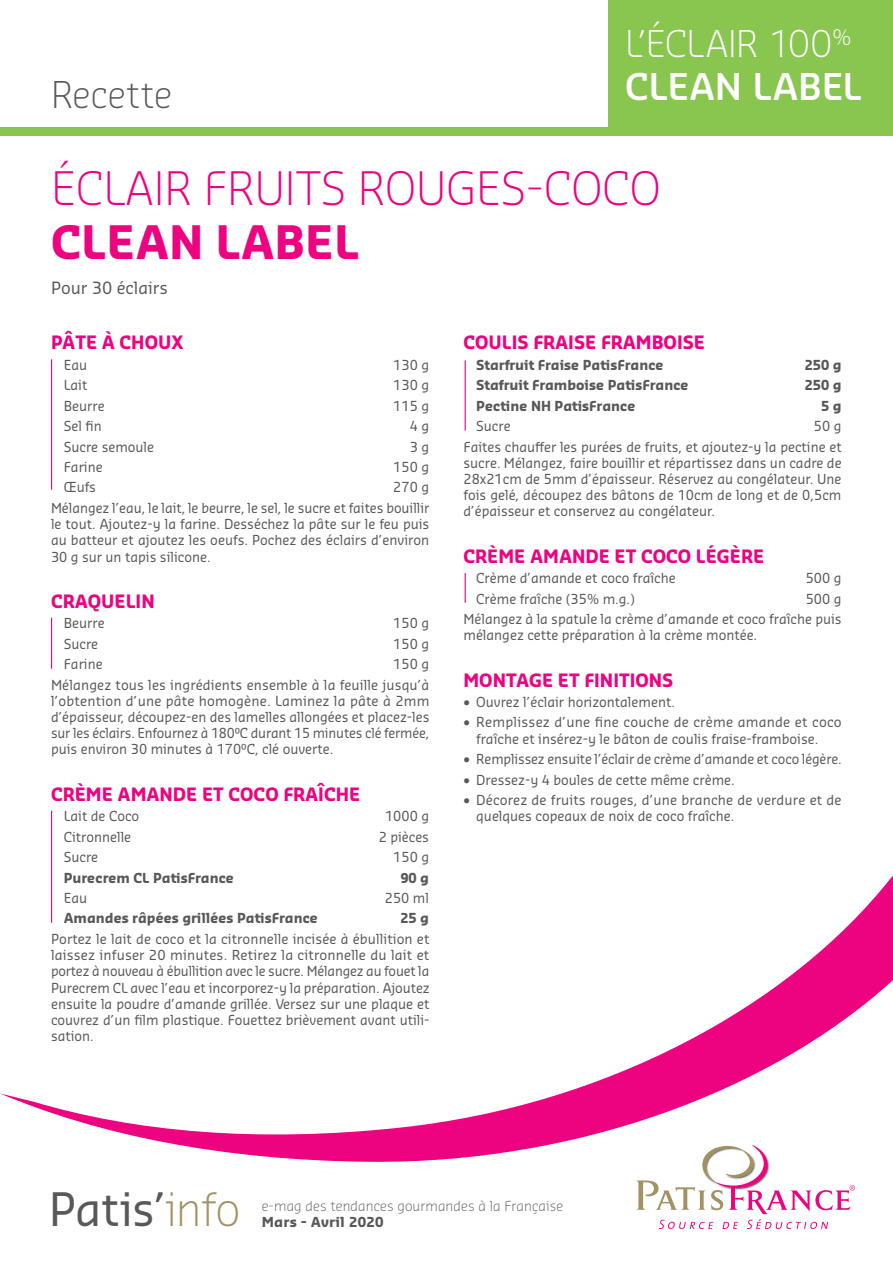
<style>
.page{position:relative;width:893px;height:1263px;background:#fff}
.page>*{position:absolute;margin:0;border:0;box-sizing:border-box;transform-origin:0 0}
.t1{font:300 45px/54px "Sansa Pro";color:#ed0280}
.t2{font:45px "Sansa Std";letter-spacing:-.02em;color:#57585a}
.t3{font:300 36px/43.2px "Sansa Std";letter-spacing:-.015em;color:#fff}
.t4{font:300 36px "Sansa Std";letter-spacing:.005em;color:#57585a}
.t5{font:700 18px "Sansa Pro";color:#ed0280}
.t6{font:16.5px "Sansa Pro";color:#57585a}
.t7{font:13.5px/16.2px "Sansa Pro";color:#57585a;text-align:justify}
.t8{font:700 13.5px "Sansa Pro";color:#57585a}
.t9{font:300 13.5px "Sansa Std";letter-spacing:.01em;color:#57585a}
.t10{font:700 13.5px "Sansa Std";letter-spacing:.02em;color:#57585a}
.s1{font-weight:600}
.s2{font-weight:700}
.s3{font-weight:300;color:#a29161}
</style>
<div class="page">
<div style="left:0;top:128px;width:893px;height:8px;background:#89c650"></div>
<svg style="left:636px;top:1163px;width:219px;height:66px"></svg>
<svg style="left:0;top:861px;width:893px;height:302px"></svg>
<hr style="left:51px;top:359px;width:1px;height:131px;background:#ed0280">
<hr style="left:51px;top:618px;width:1px;height:51px;background:#ed0280">
<hr style="left:51px;top:811px;width:1px;height:112px;background:#ed0280">
<hr style="left:465px;top:360px;width:1px;height:71px;background:#ed0280">
<hr style="left:465px;top:573px;width:1px;height:30px;background:#ed0280">
<div style="left:608px;top:0;width:285px;height:128px;background:#89c650"></div>
<p class="t4" style="left:51px;top:71px;width:123px">Recette</p>
<p class="t3" style="left:625px;top:20px;width:238px">L’ÉCLAIR 100<sup>%<br></sup><span class="s1">CLEAN LABEL</span></p>
<p class="t1" style="left:51px;top:160px;width:611px">ÉCLAIR FRUITS ROUGES-COCO<br><span class="s2">CLEAN LABEL</span></p>
<p class="t6" style="left:51px;top:277px;width:118px">Pour 30 éclairs</p>
<p class="t5" style="left:51px;top:331px;width:134px">PÂTE À CHOUX</p>
<p class="t7" style="left:64px;top:356px;width:25px">Eau</p>
<p class="t7" style="left:393px;top:356px;width:37px">130 g</p>
<p class="t7" style="left:64px;top:377px;width:25px">Lait</p>
<p class="t7" style="left:393px;top:377px;width:37px">130 g</p>
<p class="t7" style="left:64px;top:397px;width:42px">Beurre</p>
<p class="t7" style="left:393px;top:397px;width:37px">115 g</p>
<p class="t7" style="left:64px;top:417px;width:40px">Sel fin</p>
<p class="t7" style="left:410px;top:417px;width:21px">4 g</p>
<p class="t7" style="left:64px;top:438px;width:92px">Sucre semoule</p>
<p class="t7" style="left:410px;top:438px;width:21px">3 g</p>
<p class="t7" style="left:64px;top:458px;width:40px">Farine</p>
<p class="t7" style="left:393px;top:458px;width:37px">150 g</p>
<p class="t7" style="left:64px;top:479px;width:34px">Œufs</p>
<p class="t7" style="left:393px;top:479px;width:37px">270 g</p>
<p class="t7" style="left:51px;top:499px;width:380px">Mélangez l’eau, le lait, le beurre, le sel, le sucre et faites bouillir le tout. Ajoutez-y la farine. Desséchez la pâte sur le feu puis au batteur et ajoutez les oeufs. Pochez des éclairs d’environ 30 g sur un tapis silicone.</p>
<p class="t5" style="left:51px;top:589px;width:105px">CRAQUELIN</p>
<p class="t7" style="left:64px;top:615px;width:42px">Beurre</p>
<p class="t7" style="left:393px;top:615px;width:37px">150 g</p>
<p class="t7" style="left:64px;top:635px;width:36px">Sucre</p>
<p class="t7" style="left:393px;top:635px;width:37px">150 g</p>
<p class="t7" style="left:64px;top:656px;width:40px">Farine</p>
<p class="t7" style="left:393px;top:656px;width:37px">150 g</p>
<p class="t7" style="left:51px;top:676px;width:380px">Mélangez tous les ingrédients ensemble à la feuille jusqu’à l’obtention d’une pâte homogène. Laminez la pâte à 2mm d’épaisseur, découpez-en des lamelles allongées et placez-les sur les éclairs. Enfournez à 180°C durant 15 minutes clé fermée, puis environ 30 minutes à 170°C, clé ouverte.</p>
<p class="t5" style="left:51px;top:782px;width:311px">CRÈME AMANDE ET COCO FRAÎCHE</p>
<p class="t7" style="left:64px;top:808px;width:77px">Lait de Coco</p>
<p class="t7" style="left:385px;top:808px;width:45px">1000 g</p>
<p class="t7" style="left:64px;top:828px;width:69px">Citronnelle</p>
<p class="t7" style="left:379px;top:828px;width:52px">2 pièces</p>
<p class="t7" style="left:64px;top:848px;width:36px">Sucre</p>
<p class="t7" style="left:393px;top:848px;width:37px">150 g</p>
<p class="t8" style="left:64px;top:869px;width:172px">Purecrem CL PatisFrance</p>
<p class="t8" style="left:400px;top:869px;width:30px">90 g</p>
<p class="t7" style="left:64px;top:889px;width:25px">Eau</p>
<p class="t7" style="left:385px;top:889px;width:46px">250 ml</p>
<p class="t8" style="left:64px;top:909px;width:256px">Amandes râpées grillées PatisFrance</p>
<p class="t8" style="left:400px;top:909px;width:30px">25 g</p>
<p class="t7" style="left:51px;top:930px;width:380px">Portez le lait de coco et la citronnelle incisée à ébullition et laissez infuser 20 minutes. Retirez la citronnelle du lait et portez à nouveau à ébullition avec le sucre. Mélangez au fouet la Purecrem CL avec l’eau et incorporez-y la préparation. Ajoutez ensuite la poudre d’amande grillée. Versez sur une plaque et couvrez d’un film plastique. Fouettez brièvement avant utili&shy;sation.</p>
<p class="t5" style="left:463px;top:331px;width:243px">COULIS FRAISE FRAMBOISE</p>
<p class="t8" style="left:476px;top:356px;width:189px">Starfruit Fraise PatisFrance</p>
<p class="t8" style="left:805px;top:356px;width:38px">250 g</p>
<p class="t8" style="left:476px;top:376px;width:214px">Stafruit Framboise PatisFrance</p>
<p class="t8" style="left:805px;top:376px;width:38px">250 g</p>
<p class="t8" style="left:476px;top:397px;width:161px">Pectine NH PatisFrance</p>
<p class="t8" style="left:821px;top:397px;width:22px">5 g</p>
<p class="t7" style="left:476px;top:417px;width:36px">Sucre</p>
<p class="t7" style="left:814px;top:417px;width:29px">50 g</p>
<p class="t7" style="left:463px;top:438px;width:380px">Faites chauffer les purées de fruits, et ajoutez-y la pectine et sucre. Mélangez, faire bouillir et répartissez dans un cadre de 28x21cm de 5mm d’épaisseur. Réservez au congélateur. Une fois gelé, découpez des bâtons de 10cm de long et de 0,5cm d’épaisseur et conservez au congélateur.</p>
<p class="t5" style="left:463px;top:544px;width:302px">CRÈME AMANDE ET COCO LÉGÈRE</p>
<p class="t7" style="left:476px;top:569px;width:201px">Crème d’amande et coco fraîche</p>
<p class="t7" style="left:806px;top:569px;width:37px">500 g</p>
<p class="t7" style="left:476px;top:590px;width:160px">Crème fraîche (35% m.g.)</p>
<p class="t7" style="left:806px;top:590px;width:37px">500 g</p>
<p class="t7" style="left:463px;top:610px;width:380px">Mélangez à la spatule la crème d’amande et coco fraîche puis mélangez cette préparation à la crème montée.</p>
<p class="t5" style="left:463px;top:668px;width:211px">MONTAGE ET FINITIONS</p>
<p class="t7" style="left:463px;top:693px;width:213px">• Ouvrez l’éclair horizontalement.</p>
<p class="t7" style="left:476px;top:714px;width:367px;text-indent:-13px">• Remplissez d’une fine couche de crème amande et coco fraîche et insérez-y le bâton de coulis fraise-framboise.</p>
<p class="t7" style="left:463px;top:750px;width:380px">• Remplissez ensuite l’éclair de crème d’amande et coco légère.</p>
<p class="t7" style="left:463px;top:771px;width:273px">• Dressez-y 4 boules de cette même crème.</p>
<p class="t7" style="left:476px;top:791px;width:367px;text-indent:-13px">• Décorez de fruits rouges, d’une branche de verdure et de quelques copeaux de noix de coco fraîche.</p>
<p class="t2" style="left:49px;top:1180px;width:193px">Patis’<span class="s3">info</span></p>
<p class="t9" style="left:262px;top:1197px;width:303px">e-mag des tendances gourmandes à la Française</p>
<p class="t10" style="left:262px;top:1213px;width:123px">Mars - Avril 2020</p>
</div>
